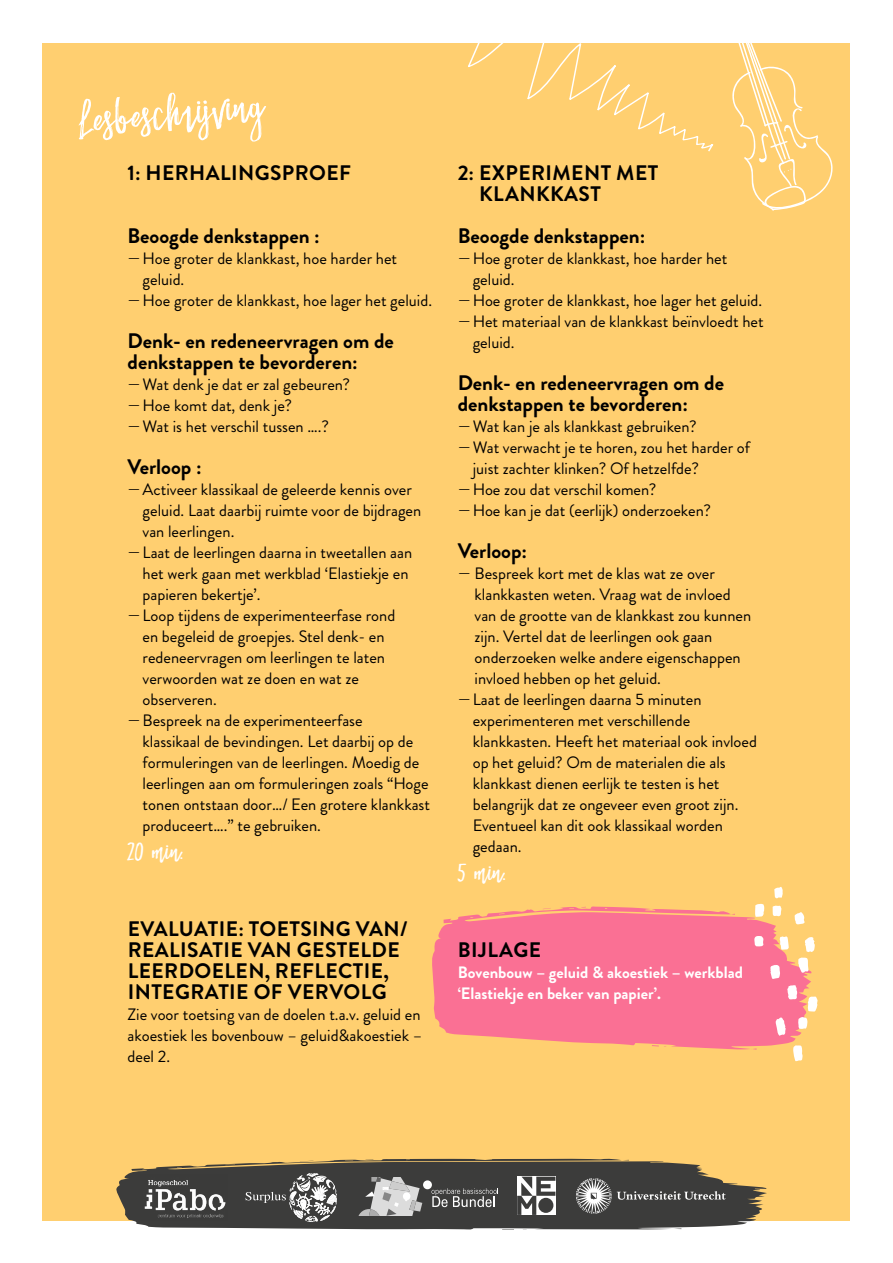
<style>
.page{position:relative;width:893px;height:1263px;background:#fff}
.page>*{position:absolute;margin:0;border:0;box-sizing:border-box;transform-origin:0 0}
.t1{font:65.4px "Outshine";color:#fff}
.t2{font:41.7px "Outshine";color:#fff}
.t3{font:700 21px/21px "Brandon Grotesque";color:#000}
.t4{font:700 21px/21px "Brandon Grotesque";letter-spacing:.02em;color:#000}
.t5{font:16.5px/21px "Brandon Grotesque";color:#000}
.t6{font:700 16.5px/21px "Brandon Grotesque";color:#fff}
</style>
<div class="page">
<div style="left:43px;top:43px;width:807px;height:1177px;background:#ffcf70"></div>
<svg style="left:432px;top:906px;width:379px;height:143px;background:#fa7c8f"></svg>
<svg style="left:652px;top:1045px;width:14px;height:2px"></svg>
<svg style="left:468px;top:43px;width:245px;height:109px"></svg>
<svg style="left:775px;top:1017px;width:11px;height:19px"></svg>
<svg style="left:808px;top:996px;width:10px;height:15px"></svg>
<svg style="left:793px;top:1045px;width:10px;height:16px"></svg>
<svg style="left:798px;top:937px;width:17px;height:36px"></svg>
<svg style="left:787px;top:985px;width:10px;height:14px"></svg>
<svg style="left:770px;top:965px;width:10px;height:14px"></svg>
<svg style="left:755px;top:903px;width:9px;height:14px"></svg>
<svg style="left:779px;top:936px;width:10px;height:14px"></svg>
<svg style="left:794px;top:912px;width:11px;height:12px"></svg>
<svg style="left:798px;top:1017px;width:10px;height:12px"></svg>
<svg style="left:754px;top:936px;width:10px;height:10px"></svg>
<svg style="left:773px;top:905px;width:8px;height:12px"></svg>
<svg style="left:774px;top:887px;width:9px;height:12px"></svg>
<svg style="left:732px;top:43px;width:101px;height:168px"></svg>
<svg style="left:114px;top:1158px;width:653px;height:72px;fill:#3c3c3b"></svg>
<svg style="left:300px;top:1161px;width:13px;height:1px"></svg>
<svg style="left:502px;top:1229px;width:12px;height:1px"></svg>
<svg style="left:672px;top:1228px;width:9px;height:2px"></svg>
<img style="left:141px;top:1174px;width:86px;height:46px">
<svg style="left:431px;top:1188px;width:68px;height:19px"></svg>
<div style="left:423px;top:1180px;width:9px;height:9px;background:#fff;border-radius:50%"></div>
<svg style="left:358px;top:1177px;width:64px;height:38px;background:#a0a09f"></svg>
<svg style="left:517px;top:1177px;width:38px;height:38px"></svg>
<div style="left:538px;top:1198px;width:15px;height:15px;background:#3c3c3b;border-radius:50%"></div>
<svg style="left:245px;top:1173px;width:93px;height:49px;background:#666665"></svg>
<svg style="left:576px;top:1178px;width:150px;height:36px;background:#5a5958"></svg>
<h1 class="t1" style="left:75px;top:91px;width:188px;rotate:-5deg">Lesbeschrijving</h1>
<p class="t4" style="left:128px;top:163px;width:225px">1: HERHALINGSPROEF</p>
<p class="t3" style="left:128px;top:226px;width:194px">Beoogde denkstappen :</p>
<p class="t5" style="left:128px;top:248px;width:271px">—Hoe groter de klankkast, hoe harder het</p>
<p class="t5" style="left:143px;top:269px;width:43px">geluid.</p>
<p class="t5" style="left:128px;top:290px;width:306px">—Hoe groter de klankkast, hoe lager het geluid.</p>
<p class="t3" style="left:128px;top:331px;width:268px">Denk- en redeneervragen om de denkstappen te bevorderen:</p>
<p class="t5" style="left:128px;top:374px;width:224px">—Wat denk je dat er zal gebeuren? —Hoe komt dat, denk je?<br>—Wat is het verschil tussen ….?</p>
<p class="t3" style="left:128px;top:457px;width:76px">Verloop :</p>
<p class="t5" style="left:128px;top:479px;width:286px">—Activeer klassikaal de geleerde kennis over</p>
<p class="t5" style="left:143px;top:500px;width:280px">geluid. Laat daarbij ruimte voor de bijdragen</p>
<p class="t5" style="left:143px;top:521px;width:93px">van leerlingen.</p>
<p class="t5" style="left:128px;top:542px;width:286px">—Laat de leerlingen daarna in tweetallen aan</p>
<p class="t5" style="left:143px;top:563px;width:267px">het werk gaan met werkblad ‘Elastiekje en</p>
<p class="t5" style="left:143px;top:584px;width:119px">papieren bekertje’.</p>
<p class="t5" style="left:128px;top:605px;width:269px">—Loop tijdens de experimenteerfase rond</p>
<p class="t5" style="left:143px;top:626px;width:243px">en begeleid de groepjes. Stel denk- en</p>
<p class="t5" style="left:143px;top:647px;width:244px">redeneervragen om leerlingen te laten</p>
<p class="t5" style="left:143px;top:668px;width:218px">verwoorden wat ze doen en wat ze</p>
<p class="t5" style="left:143px;top:689px;width:76px">observeren.</p>
<p class="t5" style="left:128px;top:710px;width:237px">—Bespreek na de experimenteerfase</p>
<p class="t5" style="left:143px;top:731px;width:272px">klassikaal de bevindingen. Let daarbij op de</p>
<p class="t5" style="left:143px;top:752px;width:278px">formuleringen van de leerlingen. Moedig de</p>
<p class="t5" style="left:143px;top:773px;width:288px">leerlingen aan om formuleringen zoals “Hoge</p>
<p class="t5" style="left:143px;top:794px;width:289px">tonen ontstaan door…/ Een grotere klankkast</p>
<p class="t5" style="left:143px;top:815px;width:180px">produceert….” te gebruiken.</p>
<h2 class="t2" style="left:128px;top:832px;width:60px">20 min.</h2>
<p class="t4" style="left:128px;top:919px;width:281px">EVALUATIE: TOETSING VAN/<br>REALISATIE VAN GESTELDE<br>LEERDOELEN, REFLECTIE,<br>INTEGRATIE OF VERVOLG</p>
<p class="t5" style="left:128px;top:1004px;width:296px;text-align:justify">Zie voor toetsing van de doelen t.a.v. geluid en akoestiek les bovenbouw – geluid&amp;akoestiek – deel 2.</p>
<p class="t4" style="left:479px;top:163px;width:181px;text-indent:-21px">2: EXPERIMENT MET<br>KLANKKAST</p>
<p class="t3" style="left:458px;top:226px;width:189px">Beoogde denkstappen:</p>
<p class="t5" style="left:458px;top:248px;width:271px">—Hoe groter de klankkast, hoe harder het</p>
<p class="t5" style="left:473px;top:269px;width:43px">geluid.</p>
<p class="t5" style="left:458px;top:290px;width:306px">—Hoe groter de klankkast, hoe lager het geluid.</p>
<p class="t5" style="left:458px;top:311px;width:307px">—Het materiaal van de klankkast beïnvloedt het</p>
<p class="t5" style="left:473px;top:332px;width:43px">geluid.</p>
<p class="t3" style="left:458px;top:373px;width:268px">Denk- en redeneervragen om de denkstappen te bevorderen:</p>
<p class="t5" style="left:458px;top:416px;width:241px">—Wat kan je als klankkast gebruiken?</p>
<p class="t5" style="left:458px;top:437px;width:294px">—Wat verwacht je te horen, zou het harder of</p>
<p class="t5" style="left:473px;top:458px;width:228px">juist zachter klinken? Of hetzelfde?</p>
<p class="t5" style="left:458px;top:479px;width:200px">—Hoe zou dat verschil komen?</p>
<p class="t5" style="left:458px;top:500px;width:255px">—Hoe kan je dat (eerlijk) onderzoeken?</p>
<p class="t3" style="left:458px;top:541px;width:71px">Verloop:</p>
<p class="t5" style="left:458px;top:563px;width:259px">— Bespreek kort met de klas wat ze over</p>
<p class="t5" style="left:475px;top:584px;width:258px">klankkasten weten. Vraag wat de invloed</p>
<p class="t5" style="left:475px;top:605px;width:278px">van de grootte van de klankkast zou kunnen</p>
<p class="t5" style="left:475px;top:626px;width:239px">zijn. Vertel dat de leerlingen ook gaan</p>
<p class="t5" style="left:475px;top:647px;width:268px">onderzoeken welke andere eigenschappen</p>
<p class="t5" style="left:475px;top:668px;width:188px">invloed hebben op het geluid.</p>
<p class="t5" style="left:458px;top:689px;width:245px">—Laat de leerlingen daarna 5 minuten</p>
<p class="t5" style="left:473px;top:710px;width:219px">experimenteren met verschillende</p>
<p class="t5" style="left:473px;top:731px;width:286px">klankkasten. Heeft het materiaal ook invloed</p>
<p class="t5" style="left:473px;top:752px;width:255px">op het geluid? Om de materialen die als</p>
<p class="t5" style="left:473px;top:773px;width:248px">klankkast dienen eerlijk te testen is het</p>
<p class="t5" style="left:473px;top:794px;width:267px">belangrijk dat ze ongeveer even groot zijn.</p>
<p class="t5" style="left:473px;top:815px;width:252px">Eventueel kan dit ook klassikaal worden</p>
<p class="t5" style="left:473px;top:836px;width:50px">gedaan.</p>
<h2 class="t2" style="left:458px;top:853px;width:52px">5 min.</h2>
<p class="t4" style="left:458px;top:940px;width:85px">BIJLAGE</p>
<p class="t6" style="left:458px;top:962px;width:287px">Bovenbouw – geluid &amp; akoestiek – werkblad ‘Elastiekje en beker van papier’.</p>
</div>
